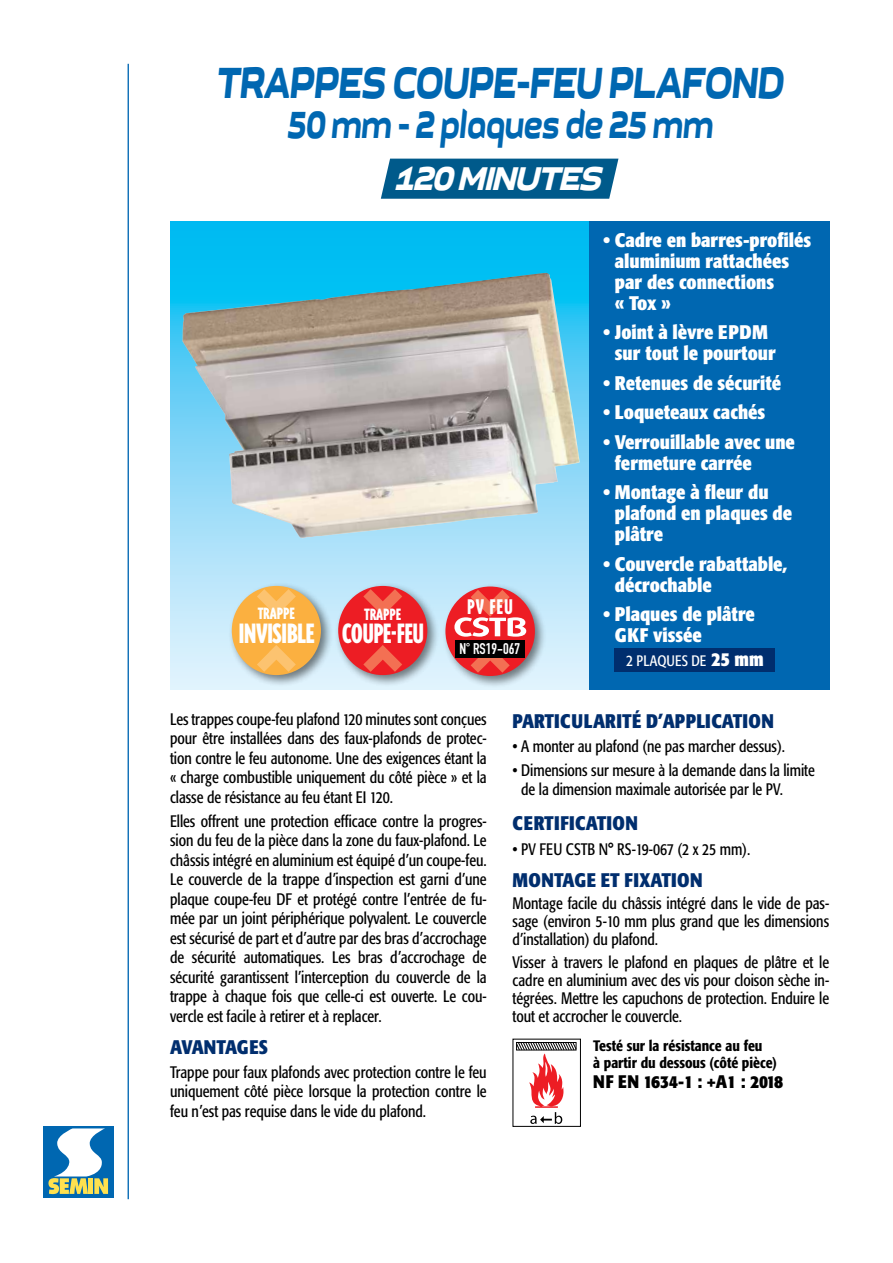
<style>
.page{position:relative;width:893px;height:1263px;background:#fff}
.page>*{position:absolute;margin:0;border:0;box-sizing:border-box;transform-origin:0 0}
.t1{font:italic 45px "Get Vo IP Grotesque";letter-spacing:-.04em;color:#0067b1;scale:.71 1}
.t2{font:italic 39px "Get Vo IP Grotesque";letter-spacing:-.04em;color:#0067b1;scale:.71 1}
.t3{font:italic 33.9px "Get Vo IP Grotesque";color:#fff;scale:.86 1}
.t4{font:900 32.4px "Triplex Cond";letter-spacing:-.025em;color:#fff}
.t5{font:900 32.4px "Triplex Cond";letter-spacing:-.025em;color:#fff;scale:.94 1}
.t6{font:900 24.45px "Triplex Cond";color:#fff;scale:.94 1}
.t7{font:700 condensed 19.5px/21px "Formata";color:#fff}
.t8{font:700 condensed 19.5px "Formata";letter-spacing:.01em;color:#002e6e}
.t9{font:900 18.9px "Triplex Cond";color:#fff}
.t10{font:700 condensed 18px "Formata";color:#000}
.t11{font:condensed 16.5px/19.5px "Formata";color:#000;text-align:justify;scale:.94 1}
.t12{font:15.3px "DIN Engschrift Std";color:#fff}
.t13{font:500 condensed 15px/16.5px "Formata";color:#000}
.t14{font:condensed 15px "Formata";letter-spacing:.02em;color:#fff}
.s1{font-size:15.75px}
.s2{font-weight:700;font-size:19.5px}
</style>
<div class="page">
<svg style="left:43px;top:1126px;width:71px;height:72px"></svg>
<div style="left:44px;top:1127px;width:70px;height:71px;background:#0067b1"></div>
<svg style="left:48px;top:1128px;width:60px;height:66px"></svg>
<hr style="left:128px;top:64px;width:1px;height:1135px;background:#0066b3">
<svg style="left:170px;top:221px;width:419px;height:469px;background:#6ed5f7"></svg>
<div style="left:589px;top:221px;width:240px;height:469px;background:#0067b1"></div>
<div style="left:615px;top:648px;width:160px;height:24px;background:#002e6e"></div>
<div style="left:381px;top:159px;width:237px;height:40px;background:#005a8b"></div>
<svg style="left:516px;top:1042px;width:61px;height:82px"></svg>
<div style="left:513px;top:1039px;width:68px;height:88px;border:1px solid #000"></div>
<div style="left:228px;top:582px;width:105px;height:105px;background:#000;opacity:.5"></div>
<div style="left:232px;top:586px;width:89px;height:89px;background:#fbb040;border-radius:50%"></div>
<svg style="left:257px;top:645px;width:39px;height:27px"></svg>
<svg style="left:257px;top:589px;width:39px;height:27px"></svg>
<div style="left:335px;top:582px;width:105px;height:105px;background:#000;opacity:.5"></div>
<div style="left:338px;top:586px;width:89px;height:89px;background:#ed1d24;border-radius:50%"></div>
<svg style="left:363px;top:645px;width:39px;height:27px"></svg>
<svg style="left:363px;top:589px;width:39px;height:27px"></svg>
<div style="left:442px;top:583px;width:105px;height:105px;background:#000;opacity:.5"></div>
<div style="left:445px;top:586px;width:90px;height:90px;background:#ed1d24;border-radius:50%"></div>
<svg style="left:471px;top:658px;width:39px;height:15px"></svg>
<svg style="left:454px;top:590px;width:72px;height:47px"></svg>
<div style="left:455px;top:640px;width:69px;height:18px;background:#000"></div>
<img style="left:182px;top:273px;width:398px;height:266px">
<h1 class="t1" style="left:216px;top:55px;width:801px">TRAPPES COUPE-FEU PLAFOND</h1>
<h2 class="t2" style="left:286px;top:101px;width:602px">50 mm - 2 plaques de 25 mm</h2>
<h3 class="t3" style="left:393px;top:158px;width:255px">120MINUTES</h3>
<p class="t9" style="left:258px;top:604px;width:38px">TRAPPE</p>
<h3 class="t4" style="left:238px;top:617px;width:78px">INVISIBLE</h3>
<p class="t9" style="left:365px;top:605px;width:38px">TRAPPE</p>
<h3 class="t5" style="left:342px;top:618px;width:89px">COUPE-FEU</h3>
<h3 class="t6" style="left:467px;top:595px;width:50px">PV FEU</h3>
<p class="t12" style="left:459px;top:639px;width:62px">N° RS19-067</p>
<p class="t7" style="left:615px;top:229px;width:198px;text-indent:-11px">• Cadre en barres-profilés aluminium rattachées par des connections<br>« Tox »</p>
<p class="t7" style="left:603px;top:322px;width:174px;text-align:center">• Joint à lèvre EPDM sur tout le pourtour</p>
<p class="t7" style="left:603px;top:372px;width:179px">• Retenues de sécurité</p>
<p class="t7" style="left:603px;top:402px;width:163px">• Loqueteaux cachés</p>
<p class="t7" style="left:615px;top:431px;width:182px;text-indent:-11px">• Verrouillable avec une fermeture carrée</p>
<p class="t7" style="left:615px;top:482px;width:179px;text-indent:-11px">• Montage à fleur du plafond en plaques de plâtre</p>
<p class="t7" style="left:615px;top:553px;width:174px;text-indent:-11px">• Couvercle rabattable, décrochable</p>
<p class="t7" style="left:615px;top:604px;width:142px;text-indent:-11px">• Plaques de plâtre<br>GKF vissée</p>
<p class="t14" style="left:626px;top:652px;width:139px"><span class="s1">2</span> PLAQUES DE <span class="s2">25 mm</span></p>
<p class="t11" style="left:170px;top:709px;width:338px">Les trappes coupe-feu plafond 120 minutes sont conçues pour être installées dans des faux-plafonds de protec&shy;tion contre le feu autonome. Une des exigences étant la « charge combustible uniquement du côté pièce » et la classe de résistance au feu étant EI 120.</p>
<p class="t11" style="left:170px;top:811px;width:338px">Elles offrent une protection efficace contre la progres&shy;sion du feu de la pièce dans la zone du faux-plafond. Le châssis intégré en aluminium est équipé d’un coupe-feu.<br>Le couvercle de la trappe d’inspection est garni d’une plaque coupe-feu DF et protégé contre l’entrée de fu&shy;mée par un joint périphérique polyvalent. Le couvercle est sécurisé de part et d’autre par des bras d’accrochage de sécurité automatiques. Les bras d’accrochage de sécurité garantissent l’interception du couvercle de la trappe à chaque fois que celle-ci est ouverte. Le cou&shy;vercle est facile à retirer et à replacer.</p>
<p class="t8" style="left:170px;top:1035px;width:58px">Avantage</p>
<p class="t8" style="left:259px;top:1035px;width:11px">s</p>
<p class="t11" style="left:170px;top:1062px;width:338px">Trappe pour faux plafonds avec protection contre le feu uniquement côté pièce lorsque la protection contre le feu n’est pas requise dans le vide du plafond.</p>
<p class="t8" style="left:513px;top:709px;width:263px">Particularité d’application</p>
<p class="t11" style="left:513px;top:737px;width:291px">• A monter au plafond (ne pas marcher dessus).</p>
<p class="t11" style="left:521px;top:760px;width:314px;text-indent:-9px">• Dimensions sur mesure à la demande dans la limite de la dimension maximale autorisée par le PV.</p>
<p class="t8" style="left:513px;top:811px;width:68px">CERTIFICATION</p>
<p class="t11" style="left:513px;top:839px;width:254px">• PV FEU CSTB N° RS-19-067 (2 x 25 mm).</p>
<p class="t8" style="left:513px;top:868px;width:191px">Montage et fixation</p>
<p class="t11" style="left:513px;top:895px;width:338px;line-height:18px">Montage facile du châssis intégré dans le vide de pas&shy;sage (environ 5-10 mm plus grand que les dimensions d’installation) du plafond.</p>
<p class="t11" style="left:513px;top:953px;width:338px;line-height:18px">Visser à travers le plafond en plaques de plâtre et le cadre en aluminium avec des vis pour cloison sèche in&shy;tégrées. Mettre les capuchons de protection. Enduire le tout et accrocher le couvercle.</p>
<p class="t13" style="left:593px;top:1037px;width:185px">Testé sur la résistance au feu<br>à partir du dessous (côté pièce)</p>
<p class="t10" style="left:593px;top:1071px;width:191px">N F EN 1634-1 : +A1 : 2018</p>
</div>
